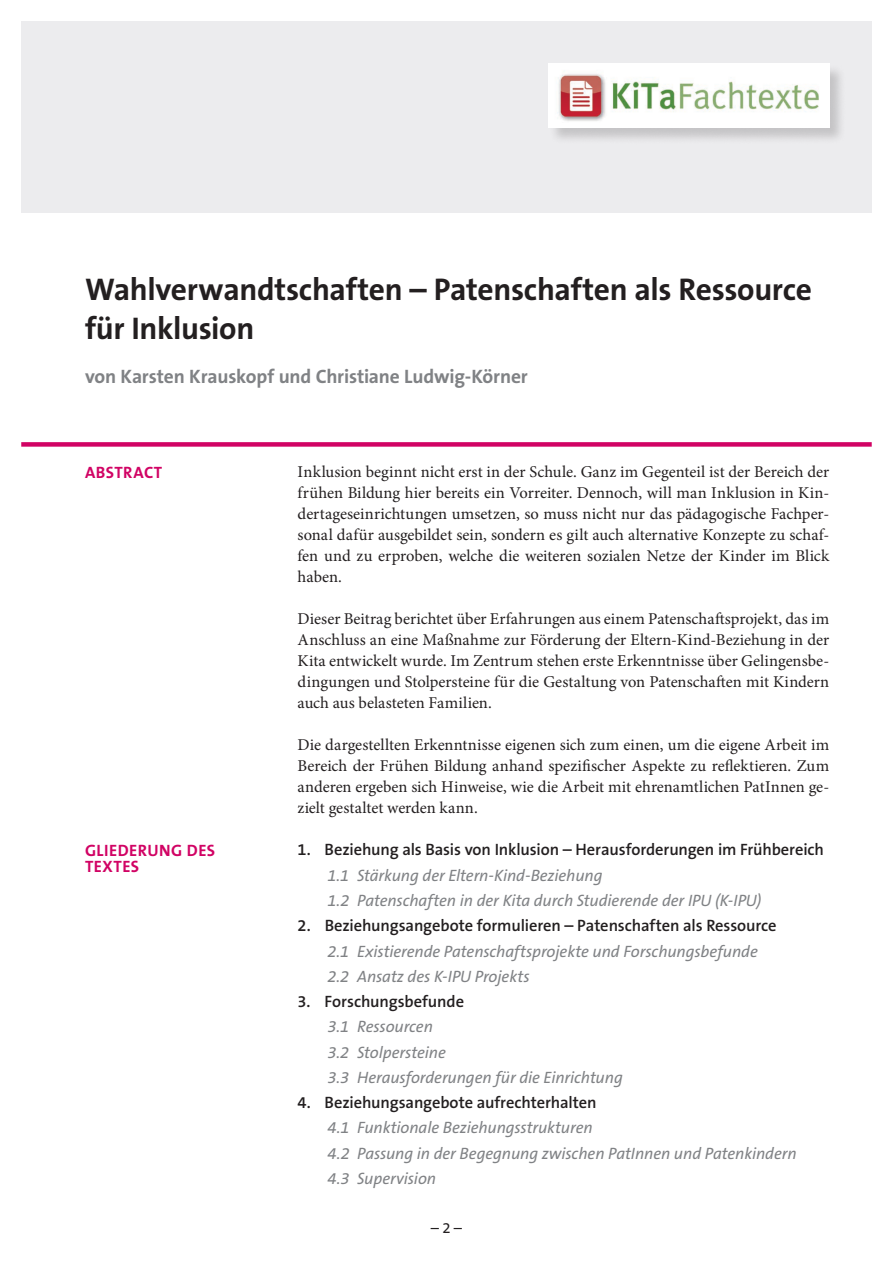
<style>
.page{position:relative;width:893px;height:1263px;background:#fff}
.page>*{position:absolute;margin:0;border:0;box-sizing:border-box;transform-origin:0 0}
.Titel{font:700 31.5px/39px "The Sans B7";letter-spacing:-.01em;color:#231f20}
.Name_der_Autorin__de{font:700 19.5px "The Sans B7";letter-spacing:-.01em;color:#808285}
.Studientext-Fließtex{font:16.5px/21px "Minion Pro";color:#231f20;text-align:justify}
.Gliederung_1{font:italic 16.5px "The Sans B5 Plain";letter-spacing:-.005em;color:#808285}
.Gliederung_1_minus7{font:600 16.5px "The Sans B6";letter-spacing:-.005em;color:#231f20}
.t1{font:700 16.5px/16.5px "The Sans B7";letter-spacing:.03em;color:#d10364}
.t2{font:15px "The Sans B5 Plain";color:#231f20}
</style>
<div class="page">
<div style="left:21px;top:442px;width:851px;height:5px;background:#d10364"></div>
<div style="left:21px;top:21px;width:851px;height:192px;background:#ececee"></div>
<div style="left:548px;top:63px;width:298px;height:82px;background:#231f20;opacity:.2"></div>
<img style="left:549px;top:64px;width:280px;height:64px">
<p class="Titel" style="left:85px;top:271px;width:728px">Wahlverwandtschaften – Patenschaften als Ressource für Inklusion</p>
<p class="Name_der_Autorin__de" style="left:85px;top:366px;width:444px">von Karsten Krauskopf und Christiane Ludwig-Körner</p>
<p class="t1" style="left:85px;top:464px;width:79px">ABSTRACT</p>
<p class="t1" style="left:85px;top:842px;width:132px">GLIEDERUNG DES<br>TEXTES</p>
<p class="Studientext-Fließtex" style="left:298px;top:462px;width:533px">Inklusion beginnt nicht erst in der Schule. Ganz im Gegenteil ist der Bereich der frühen Bildung hier bereits ein Vorreiter. Dennoch, will man Inklusion in Kin&shy;dertageseinrichtungen umsetzen, so muss nicht nur das pädagogische Fachper&shy;sonal dafür ausgebildet sein, sondern es gilt auch alternative Konzepte zu schaf&shy;fen und zu erproben, welche die weiteren sozialen Netze der Kinder im Blick haben.</p>
<p class="Studientext-Fließtex" style="left:298px;top:609px;width:533px">Dieser Beitrag berichtet über Erfahrungen aus einem Patenschaftsprojekt, das im Anschluss an eine Maßnahme zur Förderung der Eltern-Kind-Beziehung in der Kita entwickelt wurde. Im Zentrum stehen erste Erkenntnisse über Gelingensbe&shy;dingungen und Stolpersteine für die Gestaltung von Patenschaften mit Kindern auch aus belasteten Familien.</p>
<p class="Studientext-Fließtex" style="left:298px;top:735px;width:533px">Die dargestellten Erkenntnisse eigenen sich zum einen, um die eigene Arbeit im Bereich der Frühen Bildung anhand spezifischer Aspekte zu reflektieren. Zum anderen ergeben sich Hinweise, wie die Arbeit mit ehrenamtlichen PatInnen ge&shy;zielt gestaltet werden kann.</p>
<p class="Gliederung_1_minus7" style="left:298px;top:841px;width:528px">1. Beziehung als Basis von Inklusion – Herausforderungen im Frühbereich</p>
<p class="Gliederung_1" style="left:327px;top:866px;width:277px">1.1 Stärkung der Eltern-Kind-Beziehung</p>
<p class="Gliederung_1" style="left:327px;top:891px;width:436px">1.2 Patenschaften in der Kita durch Studierende der IPU (K-IPU)</p>
<p class="Gliederung_1_minus7" style="left:298px;top:917px;width:480px">2. Beziehungsangebote formulieren – Patenschaften als Ressource</p>
<p class="Gliederung_1" style="left:327px;top:942px;width:432px">2.1 Existierende Patenschaftsprojekte und Forschungsbefunde</p>
<p class="Gliederung_1" style="left:327px;top:967px;width:204px">2.2 Ansatz des K-IPU Projekts</p>
<p class="Gliederung_1_minus7" style="left:298px;top:992px;width:168px">3. Forschungsbefunde</p>
<p class="Gliederung_1" style="left:327px;top:1018px;width:107px">3.1 Ressourcen</p>
<p class="Gliederung_1" style="left:327px;top:1043px;width:120px">3.2 Stolpersteine</p>
<p class="Gliederung_1" style="left:327px;top:1068px;width:297px">3.3 Herausforderungen für die Einrichtung</p>
<p class="Gliederung_1_minus7" style="left:298px;top:1093px;width:300px">4. Beziehungsangebote aufrechterhalten</p>
<p class="Gliederung_1" style="left:327px;top:1119px;width:267px">4.1 Funktionale Beziehungsstrukturen</p>
<p class="Gliederung_1" style="left:327px;top:1144px;width:471px">4.2 Passung in der Begegnung zwischen PatInnen und Patenkindern</p>
<p class="Gliederung_1" style="left:327px;top:1169px;width:110px">4.3 Supervision</p>
<p class="t2" style="left:431px;top:1219px;width:33px">– 2 –</p>
</div>
